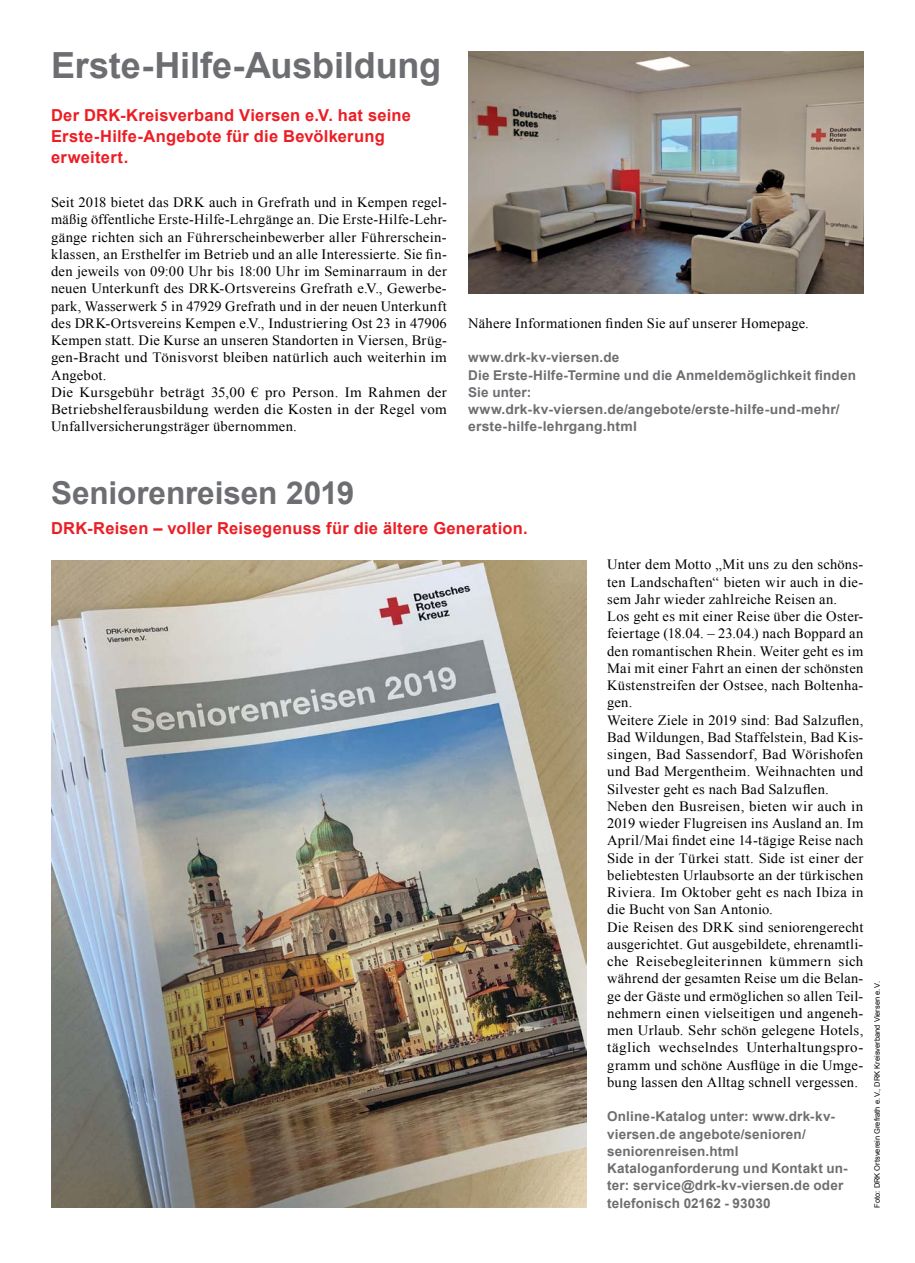
<style>
.page{position:relative;width:915px;height:1263px;background:#fff}
.page>*{position:absolute;margin:0;border:0;box-sizing:border-box;transform-origin:0 0}
.t1{font:700 36px "Arial";letter-spacing:-.005em;color:#6d6e71}
.t2{font:700 31.5px "Arial";letter-spacing:-.005em;color:#6d6e71}
.t3{font:700 16.5px/21px "Arial";letter-spacing:.015em;color:#ed1d24}
.t4{font:14.25px/17.2px "Times New Roman";letter-spacing:.02em;color:#000}
.t5{font:700 13.5px/17.2px "Arial";letter-spacing:.015em;color:#6d6e71}
.t6{font:7.5px "Arial";color:#000}
</style>
<div class="page">
<img style="left:468px;top:51px;width:395px;height:242px">
<img style="left:51px;top:560px;width:535px;height:648px">
<h1 class="t1" style="left:51px;top:41px;width:391px">Erste-Hilfe-Ausbildung</h1>
<p class="t3" style="left:51px;top:105px;width:361px">Der DRK-Kreisverband Viersen e.V. hat seine<br>Erste-Hilfe-Angebote für die Bevölkerung erweitert.</p>
<p class="t4" style="left:51px;top:193px;width:397px">Seit 2018 bietet das DRK auch in Grefrath und in Kempen regel&shy;mäßig öffentliche Erste-Hilfe-Lehrgänge an. Die Erste-Hilfe-Lehr&shy;gänge richten sich an Führerscheinbewerber aller Führerschein&shy;klassen, an Ersthelfer im Betrieb und an alle Interessierte. Sie fin&shy;den jeweils von 09:00 Uhr bis 18:00 Uhr im Seminarraum in der neuen Unterkunft des DRK-Ortsvereins Grefrath e.V., Gewerbe&shy;park, Wasserwerk 5 in 47929 Grefrath und in der neuen Unterkunft des DRK-Ortsvereins Kempen e.V., Industriering Ost 23 in 47906<br>Kempen statt. Die Kurse an unseren Standorten in Viersen, Brüg&shy;gen-Bracht und Tönisvorst bleiben natürlich auch weiterhin im Angebot.<br>Die Kursgebühr beträgt 35,00 € pro Person. Im Rahmen der Betriebshelferausbildung werden die Kosten in der Regel vom Unfallversicherungsträger übernommen.</p>
<p class="t4" style="left:468px;top:314px;width:342px">Nähere Informationen finden Sie auf unserer Homepage.</p>
<p class="t5" style="left:468px;top:349px;width:389px">www.drk-kv-viersen.de<br>Die Erste-Hilfe-Termine und die Anmeldemöglichkeit finden Sie unter: www.drk-kv-viersen.de/angebote/erste-hilfe-und-mehr/ erste-hilfe-lehrgang.html</p>
<h2 class="t2" style="left:51px;top:472px;width:304px">Seniorenreisen 2019</h2>
<p class="t3" style="left:51px;top:518px;width:478px">DRK-Reisen – voller Reisegenuss für die ältere Generation.</p>
<p class="t4" style="left:607px;top:556px;width:258px">Unter dem Motto „Mit uns zu den schöns&shy;ten Landschaften“ bieten wir auch in die&shy;sem Jahr wieder zahlreiche Reisen an.<br>Los geht es mit einer Reise über die Oster&shy;feiertage (18.04. – 23.04.) nach Boppard an den romantischen Rhein. Weiter geht es im Mai mit einer Fahrt an einen der schönsten Küstenstreifen der Ostsee, nach Boltenha&shy;gen.<br>Weitere Ziele in 2019 sind: Bad Salzuflen, Bad Wildungen, Bad Staffelstein, Bad Kis&shy;singen, Bad Sassendorf, Bad Wörishofen und Bad Mergentheim. Weihnachten und Silvester geht es nach Bad Salzuflen.<br>Neben den Busreisen, bieten wir auch in 2019 wieder Flugreisen ins Ausland an. Im April/Mai findet eine 14-tägige Reise nach Side in der Türkei statt. Side ist einer der beliebtesten Urlaubsorte an der türkischen Riviera. Im Oktober geht es nach Ibiza in die Bucht von San Antonio.<br>Die Reisen des DRK sind seniorengerecht ausgerichtet. Gut ausgebildete, ehrenamtli&shy;che Reisebegleiterinnen kümmern sich während der gesamten Reise um die Belan&shy;ge der Gäste und ermöglichen so allen Teil&shy;nehmern einen vielseitigen und angeneh&shy;men Urlaub. Sehr schön gelegene Hotels, täglich wechselndes Unterhaltungspro&shy;gramm und schöne Ausflüge in die Umge&shy;bung lassen den Alltag schnell vergessen.</p>
<p class="t5" style="left:607px;top:1108px;width:242px">Online-Katalog unter: www.drk-kv&shy;viersen.de angebote/senioren/ seniorenreisen.html<br>Kataloganforderung und Kontakt un&shy;ter: service@drk-kv-viersen.de oder telefonisch 02162 - 93030</p>
<p class="t6" style="left:871px;top:1208px;width:228px;rotate:-90deg">Foto: DRK Ortsverein Grefrath e.V., DRK Kreisverband Viersen e.V.</p>
</div>
